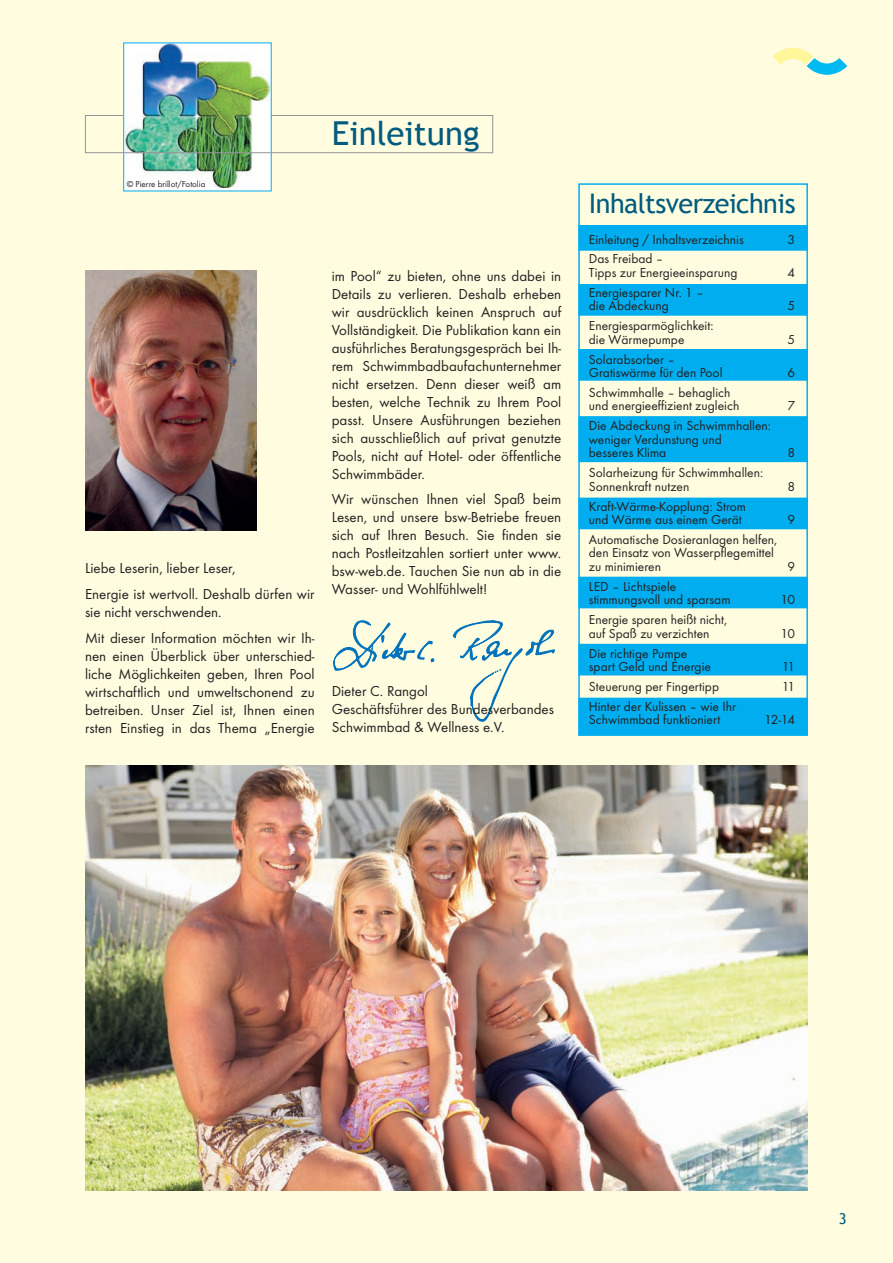
<style>
.page{position:relative;width:893px;height:1263px;background:#fffce0}
.page>*{position:absolute;margin:0;border:0;box-sizing:border-box;transform-origin:0 0}
.t1{font:33px "Trebuchet MS";color:#005b7f}
.t2{font:27px "Trebuchet MS";letter-spacing:-.02em;color:#005b7f}
.t3{font:15px/18px "Futura T";color:#231f20}
.t4{font:15px "Trebuchet MS";color:#005b7f}
.t5{font:13.5px/13.5px "Futura T";color:#231f20}
.t6{font:9px "Futura T";color:#231f20}
</style>
<div class="page">
<svg style="left:772px;top:48px;width:75px;height:27px"></svg>
<svg style="left:334px;top:620px;width:220px;height:101px"></svg>
<img style="left:85px;top:271px;width:172px;height:259px">
<img style="left:85px;top:765px;width:723px;height:426px">
<img style="left:125px;top:45px;width:144px;height:143px">
<div style="left:85px;top:115px;width:408px;height:38px;border:1px solid #939598"></div>
<div style="left:579px;top:644px;width:228px;height:31px;background:#00aeef"></div>
<div style="left:579px;top:350px;width:228px;height:30px;background:#00aeef"></div>
<div style="left:578px;top:349px;width:230px;height:32px;border:2px solid #00aeef"></div>
<div style="left:579px;top:417px;width:228px;height:44px;background:#00aeef"></div>
<div style="left:578px;top:416px;width:230px;height:46px;border:2px solid #00aeef"></div>
<div style="left:579px;top:577px;width:228px;height:31px;background:#00aeef"></div>
<div style="left:579px;top:498px;width:228px;height:30px;background:#00aeef"></div>
<div style="left:578px;top:498px;width:230px;height:31px;border:2px solid #00aeef"></div>
<div style="left:579px;top:698px;width:228px;height:37px;background:#00aeef"></div>
<div style="left:578px;top:698px;width:230px;height:38px;border:2px solid #00aeef"></div>
<div style="left:579px;top:285px;width:228px;height:30px;background:#00aeef"></div>
<div style="left:578px;top:284px;width:230px;height:32px;border:2px solid #00aeef"></div>
<div style="left:579px;top:226px;width:228px;height:24px;background:#00aeef"></div>
<div style="left:578px;top:225px;width:230px;height:26px;border:2px solid #00aeef"></div>
<p class="t6" style="left:127px;top:179px;width:80px">© Pierre brillot/Fotolia</p>
<h1 class="t1" style="left:332px;top:114px;width:149px">Einleitung</h1>
<p class="t3" style="left:85px;top:555px;width:231px;line-height:25.7px">Liebe Leserin, lieber Leser,<br>Energie ist wertvoll. Deshalb dürfen wir</p>
<p class="t3" style="left:85px;top:599px;width:231px;line-height:25.7px">sie nicht verschwenden.<br>Mit dieser Information möchten wir Ih-</p>
<p class="t3" style="left:85px;top:647px;width:231px;text-align:justify">nen einen Überblick über unterschied&shy;liche Möglichkeiten geben, Ihren Pool wirtschaftlich und umweltschonend zu betreiben. Unser Ziel ist, Ihnen einen rsten Einstieg in das Thema „Energie</p>
<p class="t3" style="left:332px;top:267px;width:231px;text-align:justify">im Pool“ zu bieten, ohne uns dabei in Details zu verlieren. Deshalb erheben wir ausdrücklich keinen Anspruch auf Vollständigkeit. Die Publikation kann ein ausführliches Beratungsgespräch bei Ih&shy;rem Schwimmbadbaufachunternehmer nicht ersetzen. Denn dieser weiß am besten, welche Technik zu Ihrem Pool passt. Unsere Ausführungen beziehen sich ausschließlich auf privat genutzte Pools, nicht auf Hotel- oder öffentliche Schwimmbäder.</p>
<p class="t3" style="left:332px;top:490px;width:231px;text-align:justify">Wir wünschen Ihnen viel Spaß beim Lesen, und unsere bsw-Betriebe freuen sich auf Ihren Besuch. Sie finden sie nach Postleitzahlen sortiert unter www. bsw-web.de. Tauchen Sie nun ab in die Wasser- und Wohlfühlwelt!</p>
<p class="t3" style="left:332px;top:682px;width:224px">Dieter C. Rangol<br>Geschäftsführer des Bundesverbandes<br>Schwimmbad &amp; Wellness e.V.</p>
<h2 class="t2" style="left:589px;top:188px;width:208px">Inhaltsverzeichnis</h2>
<p class="t5" style="left:589px;top:232px;width:156px">Einleitung / Inhaltsverzeichnis</p>
<p class="t5" style="left:787px;top:232px;width:9px">3</p>
<p class="t5" style="left:589px;top:252px;width:150px">Das Freibad –<br>Tipps zur Energieeinsparung</p>
<p class="t5" style="left:787px;top:266px;width:9px">4</p>
<p class="t5" style="left:589px;top:285px;width:117px">Energiesparer Nr. 1 – die Abdeckung</p>
<p class="t5" style="left:589px;top:319px;width:126px">Energiesparmöglichkeit: die Wärmepumpe</p>
<p class="t5" style="left:589px;top:352px;width:135px">Solarabsorber –<br>Gratiswärme für den Pool</p>
<p class="t5" style="left:589px;top:386px;width:152px">Schwimmhalle – behaglich und energieeffizient zugleich</p>
<p class="t5" style="left:589px;top:419px;width:184px">Die Abdeckung in Schwimmhallen: weniger Verdunstung und<br>besseres Klima</p>
<p class="t5" style="left:589px;top:466px;width:176px">Solarheizung für Schwimmhallen:<br>Sonnenkraft nutzen</p>
<p class="t5" style="left:589px;top:499px;width:159px">Kraft-Wärme-Kopplung: Strom und Wärme aus einem Gerät</p>
<p class="t5" style="left:589px;top:532px;width:190px">Automatische Dosieranlagen helfen, den Einsatz von Wasserpflegemittel zu minimieren</p>
<p class="t5" style="left:787px;top:299px;width:9px">5</p>
<p class="t5" style="left:787px;top:332px;width:9px">5</p>
<p class="t5" style="left:787px;top:366px;width:9px">6</p>
<p class="t5" style="left:787px;top:399px;width:9px">7</p>
<p class="t5" style="left:787px;top:446px;width:9px">8</p>
<p class="t5" style="left:787px;top:479px;width:9px">8</p>
<p class="t5" style="left:787px;top:513px;width:9px">9</p>
<p class="t5" style="left:787px;top:559px;width:9px">9</p>
<p class="t5" style="left:589px;top:579px;width:143px">LED – Lichtspiele stimmungsvoll und sparsam</p>
<p class="t5" style="left:589px;top:613px;width:140px">Energie sparen heißt nicht, auf Spaß zu verzichten</p>
<p class="t5" style="left:589px;top:646px;width:124px">Die richtige Pumpe spart Geld und Energie</p>
<p class="t5" style="left:780px;top:593px;width:16px">10</p>
<p class="t5" style="left:780px;top:626px;width:16px">10</p>
<p class="t5" style="left:782px;top:660px;width:15px">11</p>
<p class="t5" style="left:589px;top:679px;width:132px">Steuerung per Fingertipp</p>
<p class="t5" style="left:782px;top:679px;width:15px">11</p>
<p class="t5" style="left:589px;top:699px;width:149px">Hinter der Kulissen – wie Ihr<br>Schwimmbad funktioniert</p>
<p class="t5" style="left:764px;top:713px;width:32px">12-14</p>
<p class="t4" style="left:839px;top:1210px;width:9px">3</p>
</div>
